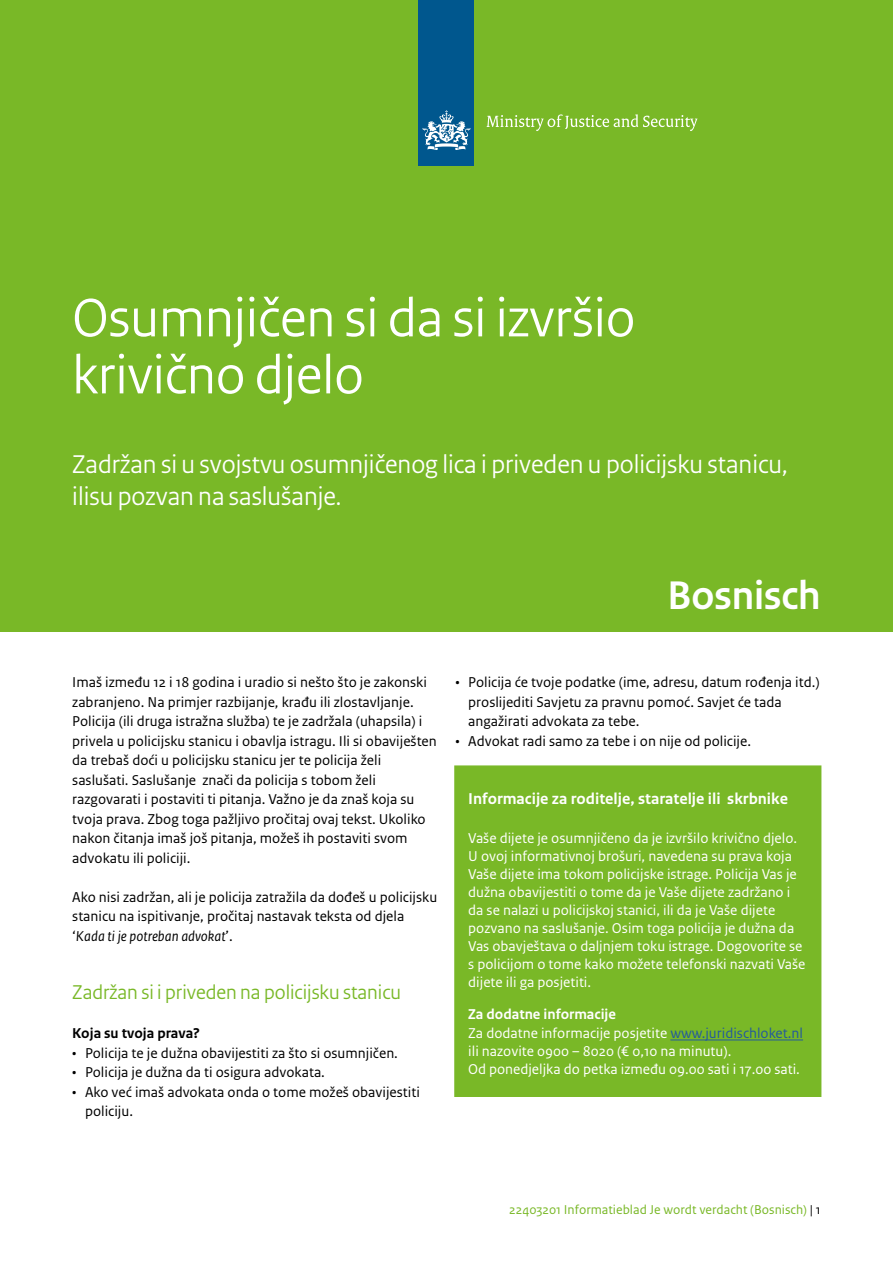
<style>
.page{position:relative;width:893px;height:1263px;background:#fff}
.page>*{position:absolute;margin:0;border:0;box-sizing:border-box;transform-origin:0 0}
.t1{font:57px/57px "Rijksoverheid Sans Heading";color:#fff}
.t2{font:700 42px "Rijksoverheid Sans Heading";color:#fff}
.t3{font:27px/32.4px "Rijksoverheid Sans Heading";color:#fff}
.t4{font:21px "Rijksoverheid Sans Heading";color:#79b827}
.t5{font:700 16.5px "Rijksoverheid Sans Text";color:#fff}
.t6{font:15px/19.5px "Rijksoverheid Sans Text";color:#000}
.t7{font:15px/18px "Rijksoverheid Sans Text";color:#fff}
.t8{font:700 15px "Rijksoverheid Sans Text";color:#000}
.t9{font:13.5px "Rijksoverheid Sans Text";color:#79b827}
.s1{font-style:italic}
.s2{font-weight:700}
.s3{color:#245a9c}
.s4{color:#000}
</style>
<div class="page">
<div style="left:0;top:0;width:893px;height:631px;background:#79b827"></div>
<div style="left:419px;top:0;width:55px;height:166px;background:#00578e"></div>
<svg style="left:423px;top:110px;width:47px;height:40px"></svg>
<svg style="left:486px;top:114px;width:211px;height:17px"></svg>
<div style="left:454px;top:765px;width:367px;height:332px;background:#79b827;border:2px solid #79b827"></div>
<hr style="left:670px;top:1039px;width:133px;height:1px;background:#245a9c">
<h1 class="t1" style="left:72px;top:290px;width:564px">Osumnjičen si da si izvršio krivično djelo</h1>
<h3 class="t3" style="left:72px;top:448px;width:717px">Zadržan si u svojstvu osumnjičenog lica i priveden u policijsku stanicu, ilisu pozvan na saslušanje.</h3>
<h2 class="t2" style="left:667px;top:572px;width:155px">Bosnisch</h2>
<p class="t6" style="left:72px;top:673px;width:366px">Imaš između 12 i 18 godina i uradio si nešto što je zakonski zabranjeno. Na primjer razbijanje, krađu ili zlostavljanje.<br>Policija (ili druga istražna služba) te je zadržala (uhapsila) i privela u policijsku stanicu i obavlja istragu. Ili si obaviješten da trebaš doći u policijsku stanicu jer te policija želi saslušati. Saslušanje znači da policija s tobom želi razgovarati i postaviti ti pitanja. Važno je da znaš koja su tvoja prava. Zbog toga pažljivo pročitaj ovaj tekst. Ukoliko nakon čitanja imaš još pitanja, možeš ih postaviti svom advokatu ili policiji.</p>
<p class="t6" style="left:72px;top:887px;width:366px">Ako nisi zadržan, ali je policija zatražila da dođeš u policijsku stanicu na ispitivanje, pročitaj nastavak teksta od djela ‘<span class="s1">Kada ti je potreban advokat</span>’.</p>
<h3 class="t4" style="left:72px;top:980px;width:330px">Zadržan si i priveden na policijsku stanicu</h3>
<p class="t8" style="left:72px;top:1025px;width:129px">Koja su tvoja prava?</p>
<p class="t6" style="left:72px;top:1043px;width:327px">• Policija te je dužna obavijestiti za što si osumnjičen.</p>
<p class="t6" style="left:72px;top:1063px;width:254px">• Policija je dužna da ti osigura advokata.</p>
<p class="t6" style="left:85px;top:1082px;width:336px;text-indent:-13px">• Ako već imaš advokata onda o tome možeš obavijestiti policiju.</p>
<p class="t6" style="left:468px;top:673px;width:353px;text-indent:-13px">• Policija će tvoje podatke (ime, adresu, datum rođenja itd.) proslijediti Savjetu za pravnu pomoć. Savjet će tada angažirati advokata za tebe.</p>
<p class="t6" style="left:455px;top:731px;width:297px">• Advokat radi samo za tebe i on nije od policije.</p>
<p class="t5" style="left:468px;top:790px;width:321px">Informacije za roditelje, staratelje ili skrbnike</p>
<p class="t7" style="left:468px;top:830px;width:339px">Vaše dijete je osumnjičeno da je izvršilo krivično djelo.<br>U ovoj informativnoj brošuri, navedena su prava koja Vaše dijete ima tokom policijske istrage. Policija Vas je dužna obavijestiti o tome da je Vaše dijete zadržano i da se nalazi u policijskoj stanici, ili da je Vaše dijete pozvano na saslušanje. Osim toga policija je dužna da Vas obavještava o daljnjem toku istrage. Dogovorite se s policijom o tome kako možete telefonski nazvati Vaše dijete ili ga posjetiti.</p>
<p class="t7" style="left:468px;top:1004px;width:336px;line-height:19.5px"><span class="s2">Za dodatne informacije<br></span>Za dodatne informacije posjetite <span class="s3">www.juridischloket.nl</span></p>
<p class="t7" style="left:468px;top:1043px;width:333px">ili nazovite 0900 – 8020 (€ 0,10 na minutu).<br>Od ponedjeljka do petka između 09.00 sati i 17.00 sati.</p>
<p class="t9" style="left:509px;top:1202px;width:313px">22403201 Informatieblad Je wordt verdacht (Bosnisch) <span class="s4">| 1</span></p>
</div>
